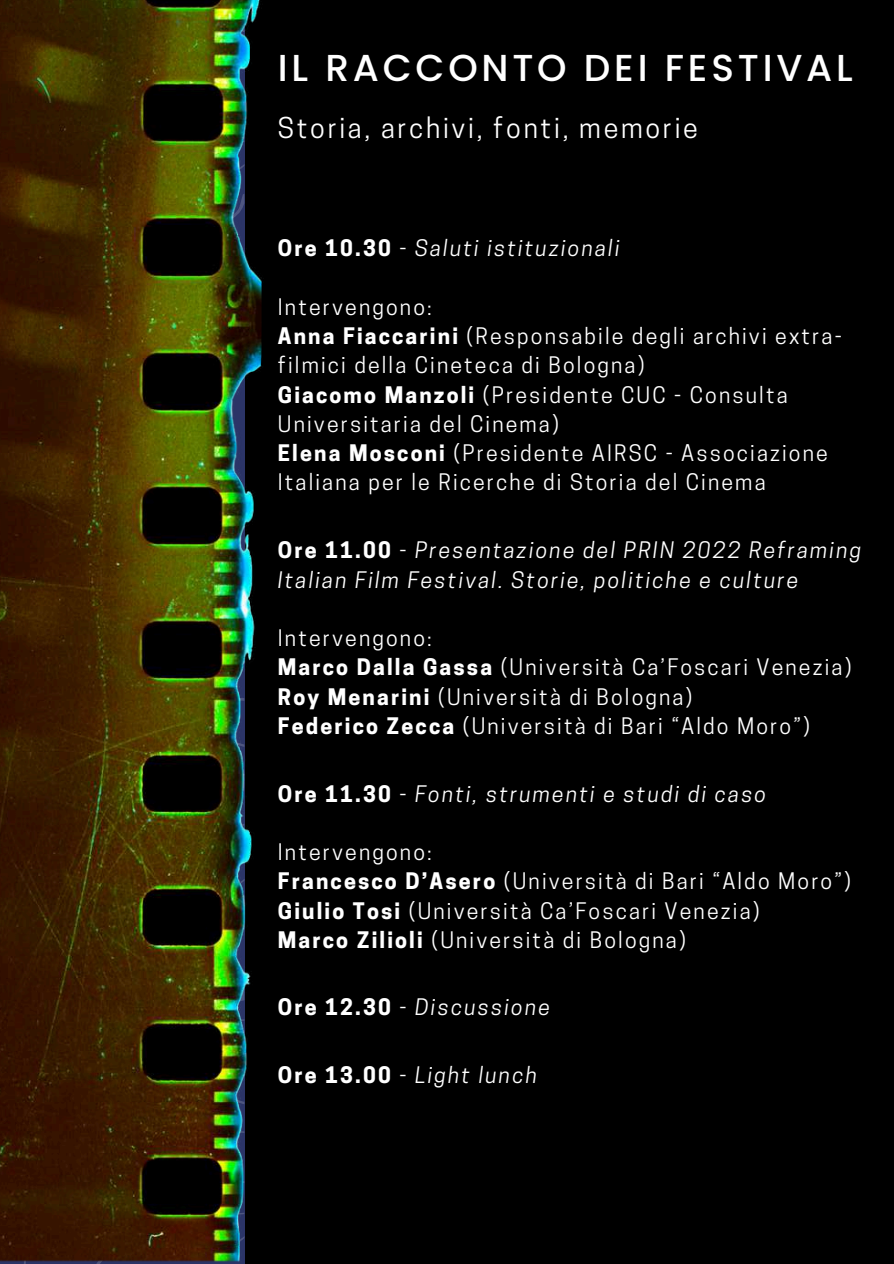
<style>
.page{position:relative;width:894px;height:1264px;background:#fff}
.page>*{position:absolute;margin:0;border:0;box-sizing:border-box;transform-origin:0 0}
.t1{font:500 37.5px "Poppins";letter-spacing:.1em;color:#fff}
.t2{font:27px "Cooper Hewitt";letter-spacing:.1em;color:#fff}
.t3{font:21.45px/29.2px "Cooper Hewitt";letter-spacing:.1em;color:#fff}
.t4{font:italic 21.45px/29.2px "Cooper Hewitt";letter-spacing:.1em;color:#fff}
.s1{font-weight:700;font-style:normal}
.s2{font-style:normal}
.s3{font-weight:700}
</style>
<div class="page">
<div style="left:0;top:0;width:893px;height:1263px;background:#000"></div>
<img style="left:0;top:0;width:262px;height:1263px">
<h1 class="t1" style="left:278px;top:41px;width:576px">IL RACCONTO DEI FESTIVAL</h1>
<p class="t2" style="left:278px;top:118px;width:421px">Storia, archivi, fonti, memorie</p>
<p class="t4" style="left:278px;top:236px;width:343px"><span class="s1">Ore 10.30</span> <span class="s2">-</span> Saluti istituzionali</p>
<p class="t3" style="left:278px;top:295px;width:565px">Intervengono:<br><span class="s3">Anna Fiaccarini</span> (Responsabile degli archivi extra&shy;filmici della Cineteca di Bologna)<br><span class="s3">Giacomo Manzoli</span> (Presidente CUC - Consulta Universitaria del Cinema)<br><span class="s3">Elena Mosconi</span> (Presidente AIRSC - Associazione Italiana per le Ricerche di Storia del Cinema</p>
<p class="t4" style="left:278px;top:538px;width:584px"><span class="s1">Ore 11.00</span> <span class="s2">-</span> Presentazione del PRIN 2022 Reframing<br>Italian Film Festival. Storie, politiche e culture</p>
<p class="t3" style="left:278px;top:626px;width:575px">Intervengono:<br><span class="s3">Marco Dalla Gassa</span> (Università Ca’Foscari Venezia)<br><span class="s3">Roy Menarini</span> (Università di Bologna)<br><span class="s3">Federico Zecca</span> (Università di Bari “Aldo Moro”)</p>
<p class="t4" style="left:278px;top:781px;width:490px"><span class="s1">Ore 11.30</span> <span class="s2">-</span> Fonti, strumenti e studi di caso</p>
<p class="t3" style="left:278px;top:840px;width:574px">Intervengono:<br><span class="s3">Francesco D’Asero</span> (Università di Bari “Aldo Moro”)<br><span class="s3">Giulio Tosi</span> (Università Ca’Foscari Venezia)<br><span class="s3">Marco Zilioli</span> (Università di Bologna)</p>
<p class="t4" style="left:278px;top:995px;width:273px"><span class="s1">Ore 12.30</span> <span class="s2">-</span> Discussione</p>
<p class="t4" style="left:278px;top:1062px;width:260px"><span class="s1">Ore 13.00</span> <span class="s2">-</span> Light lunch</p>
</div>
